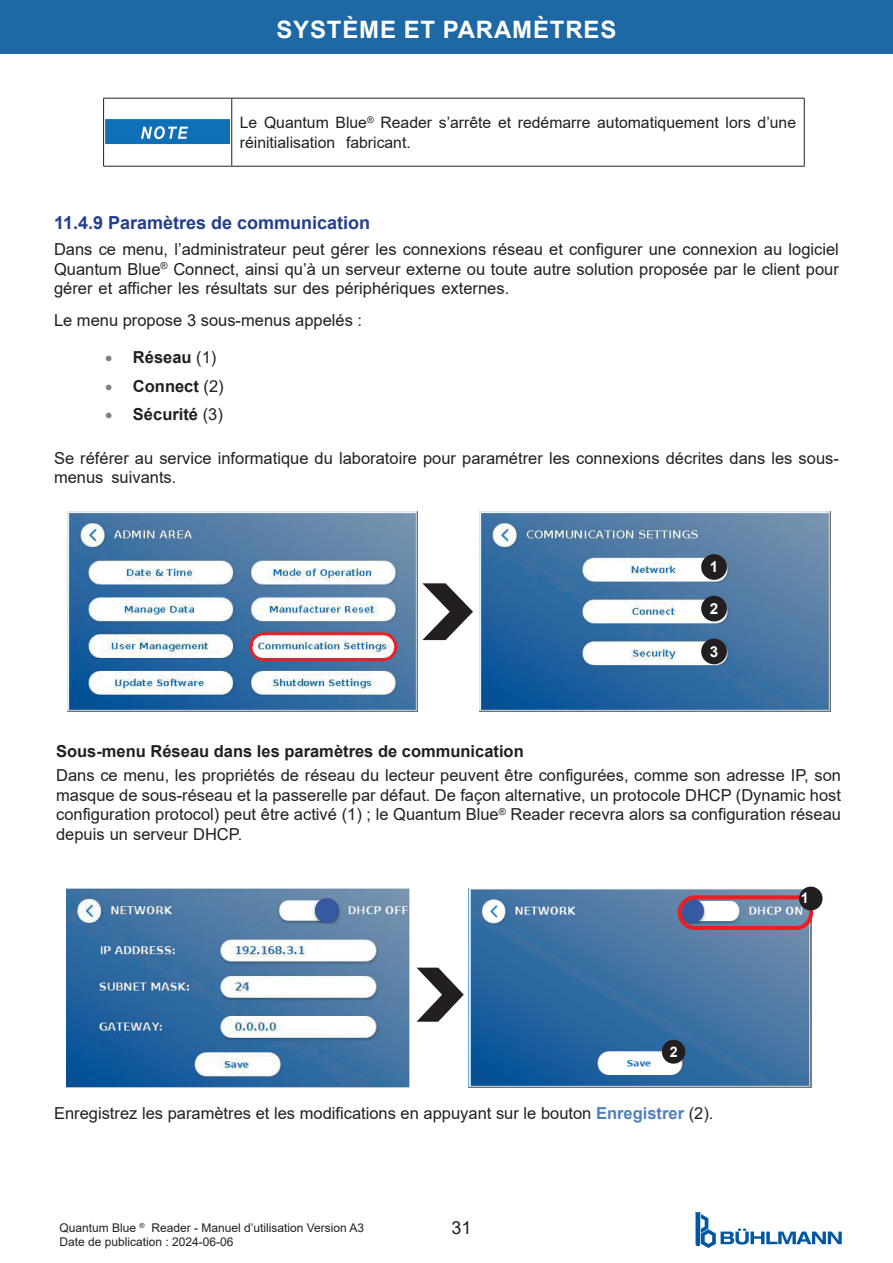
<style>
.page{position:relative;width:893px;height:1263px;background:#fff}
.page>*{position:absolute;margin:0;border:0;box-sizing:border-box;transform-origin:0 0}
.t1{font:700 24px "Arial";letter-spacing:.035em;color:#fff}
.t2{font:700 18px "Arial";color:#253f8e}
.t3{font:18px "Arial";color:#231f20}
.t4{font:16.5px/19.5px "Arial";color:#231f20;text-align:justify}
.t5{font:700 16.5px "Arial";color:#231f20}
.t6{font:15.75px/19.5px "Arial";color:#231f20}
.t7{font:700 15.15px "Arial";color:#fff}
.t8{font:700 14.55px "Arial";color:#fff}
.t9{font:12px "Arial";color:#231f20}
.s1{color:#808080}
.s2{font-weight:400}
.s3{font-weight:700;color:#4f81bd}
</style>
<div class="page">
<div style="left:0;top:0;width:893px;height:53px;background:#1e68a6"></div>
<svg style="left:695px;top:1212px;width:147px;height:36px"></svg>
<hr style="left:103px;top:98px;width:129px;height:1px;background:#231f20">
<hr style="left:232px;top:98px;width:573px;height:1px;background:#231f20">
<hr style="left:103px;top:166px;width:129px;height:1px;background:#231f20">
<hr style="left:232px;top:166px;width:573px;height:1px;background:#231f20">
<hr style="left:103px;top:99px;width:1px;height:67px;background:#231f20">
<hr style="left:231px;top:99px;width:1px;height:67px;background:#231f20">
<hr style="left:804px;top:99px;width:1px;height:67px;background:#231f20">
<img style="left:106px;top:119px;width:124px;height:26px">
<img style="left:468px;top:888px;width:343px;height:199px">
<svg style="left:676px;top:893px;width:139px;height:39px"></svg>
<svg style="left:416px;top:968px;width:48px;height:54px"></svg>
<div style="left:800px;top:887px;width:21px;height:22px;background:#231f20;border-radius:50%"></div>
<div style="left:799px;top:887px;width:23px;height:23px;border:2px solid #231f20;border-radius:50%"></div>
<div style="left:663px;top:1041px;width:21px;height:22px;background:#231f20;border-radius:50%"></div>
<div style="left:662px;top:1040px;width:23px;height:24px;border:2px solid #231f20;border-radius:50%"></div>
<img style="left:66px;top:888px;width:344px;height:199px">
<svg style="left:422px;top:583px;width:51px;height:57px"></svg>
<img style="left:67px;top:512px;width:350px;height:200px">
<svg style="left:248px;top:631px;width:151px;height:32px"></svg>
<img style="left:480px;top:512px;width:350px;height:200px">
<div style="left:703px;top:556px;width:22px;height:22px;background:#231f20;border-radius:50%"></div>
<div style="left:701px;top:554px;width:26px;height:26px;border:3px solid #231f20;border-radius:50%"></div>
<div style="left:703px;top:597px;width:22px;height:23px;background:#231f20;border-radius:50%"></div>
<div style="left:701px;top:596px;width:26px;height:25px;border:3px solid #231f20;border-radius:50%"></div>
<div style="left:703px;top:640px;width:22px;height:23px;background:#231f20;border-radius:50%"></div>
<div style="left:701px;top:639px;width:26px;height:25px;border:3px solid #231f20;border-radius:50%"></div>
<h1 class="t1" style="left:276px;top:12px;width:342px">SYSTÈME ET PARAMÈTRES</h1>
<p class="t6" style="left:240px;top:113px;width:558px">Le Quantum Blue<sup>®</sup> Reader s’arrête et redémarre automatiquement lors d’une réinitialisation fabricant.</p>
<p class="t2" style="left:54px;top:210px;width:318px">11.4.9 Paramètres de communication</p>
<p class="t4" style="left:54px;top:239px;width:786px">Dans ce menu, l’administrateur peut gérer les connexions réseau et configurer une connexion au logiciel Quantum Blue<sup>®</sup> Connect, ainsi qu’à un serveur externe ou toute autre solution proposée par le client pour gérer et afficher les résultats sur des périphériques externes.</p>
<p class="t4" style="left:54px;top:311px;width:310px">Le menu propose 3 sous-menus appelés :</p>
<p class="t5" style="left:105px;top:346px;width:113px"><span class="s1">•</span> Réseau <span class="s2">(1)</span></p>
<p class="t5" style="left:105px;top:374px;width:120px"><span class="s1">•</span> Connect <span class="s2">(2)</span></p>
<p class="t5" style="left:105px;top:403px;width:119px"><span class="s1">•</span> Sécurité <span class="s2">(3)</span></p>
<p class="t4" style="left:54px;top:448px;width:786px">Se référer au service informatique du laboratoire pour paramétrer les connexions décrites dans les sous&shy;menus suivants.</p>
<p class="t7" style="left:710px;top:556px;width:10px">1</p>
<p class="t7" style="left:710px;top:598px;width:10px">2</p>
<p class="t7" style="left:710px;top:641px;width:10px">3</p>
<p class="t5" style="left:56px;top:740px;width:469px">Sous-menu Réseau dans les paramètres de communication</p>
<p class="t4" style="left:56px;top:766px;width:786px">Dans ce menu, les propriétés de réseau du lecteur peuvent être configurées, comme son adresse IP, son masque de sous-réseau et la passerelle par défaut. De façon alternative, un protocole DHCP (Dynamic host configuration protocol) peut être activé (1) ; le Quantum Blue<sup>®</sup> Reader recevra alors sa configuration réseau depuis un serveur DHCP.</p>
<p class="t8" style="left:670px;top:1041px;width:9px">2</p>
<p class="t4" style="left:54px;top:1103px;width:658px">Enregistrez les paramètres et les modifications en appuyant sur le bouton <span class="s3">Enregistrer</span> (2).</p>
<p class="t9" style="left:60px;top:1219px;width:306px">Quantum Blue <sup>®</sup> Reader - Manuel d’utilisation Version A3</p>
<p class="t3" style="left:451px;top:1215px;width:22px">31</p>
<p class="t9" style="left:60px;top:1234px;width:176px">Date de publication : 2024-06-06</p>
<p class="t8" style="left:801px;top:888px;width:9px">1</p>
</div>
